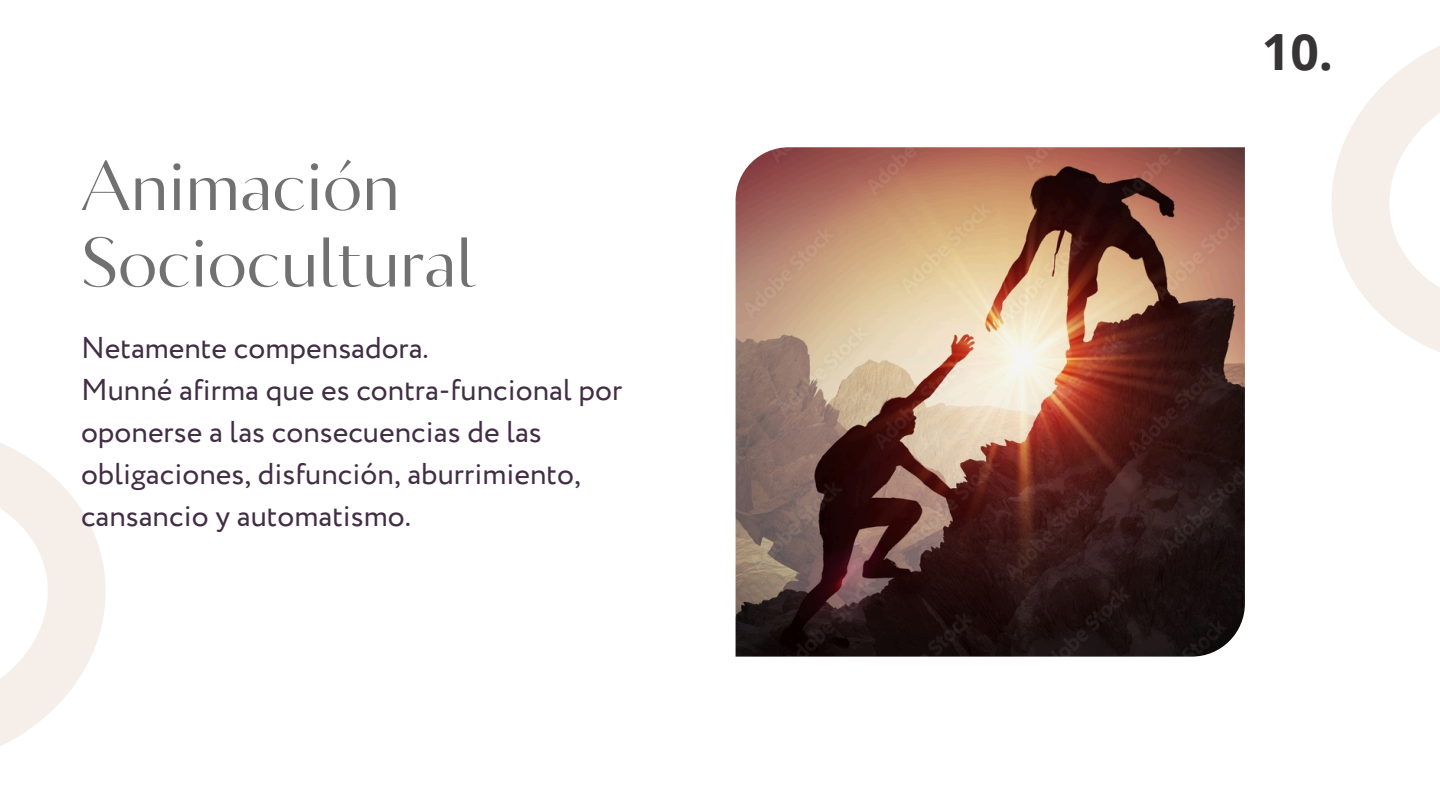
<style>
.page{position:relative;width:1440px;height:810px;background:#fff}
.page>*{position:absolute;margin:0;border:0;box-sizing:border-box;transform-origin:0 0}
.t1{font:70px/76.5px "Circe Contrast";color:#727171}
.t2{font:700 50px "Open Sans";color:#363434}
.t3{font:30px/42px "Circe";color:#412d44}
</style>
<div class="page">
<img style="left:736px;top:147px;width:509px;height:510px">
<svg style="left:0;top:443px;width:106px;height:303px;fill:#f6eee8"></svg>
<svg style="left:1331px;top:46px;width:109px;height:306px;fill:#f6eee8"></svg>
<p class="t1" style="left:81px;top:151px;width:396px">Animación<br>Sociocultural</p>
<p class="t3" style="left:81px;top:329px;width:349px">Netamente compensadora.</p>
<p class="t3" style="left:81px;top:371px;width:543px">Munné afirma que es contra-funcional por oponerse a las consecuencias de las obligaciones, disfunción, aburrimiento, cansancio y automatismo.</p>
<h2 class="t2" style="left:1262px;top:17px;width:73px">10.</h2>
</div>
